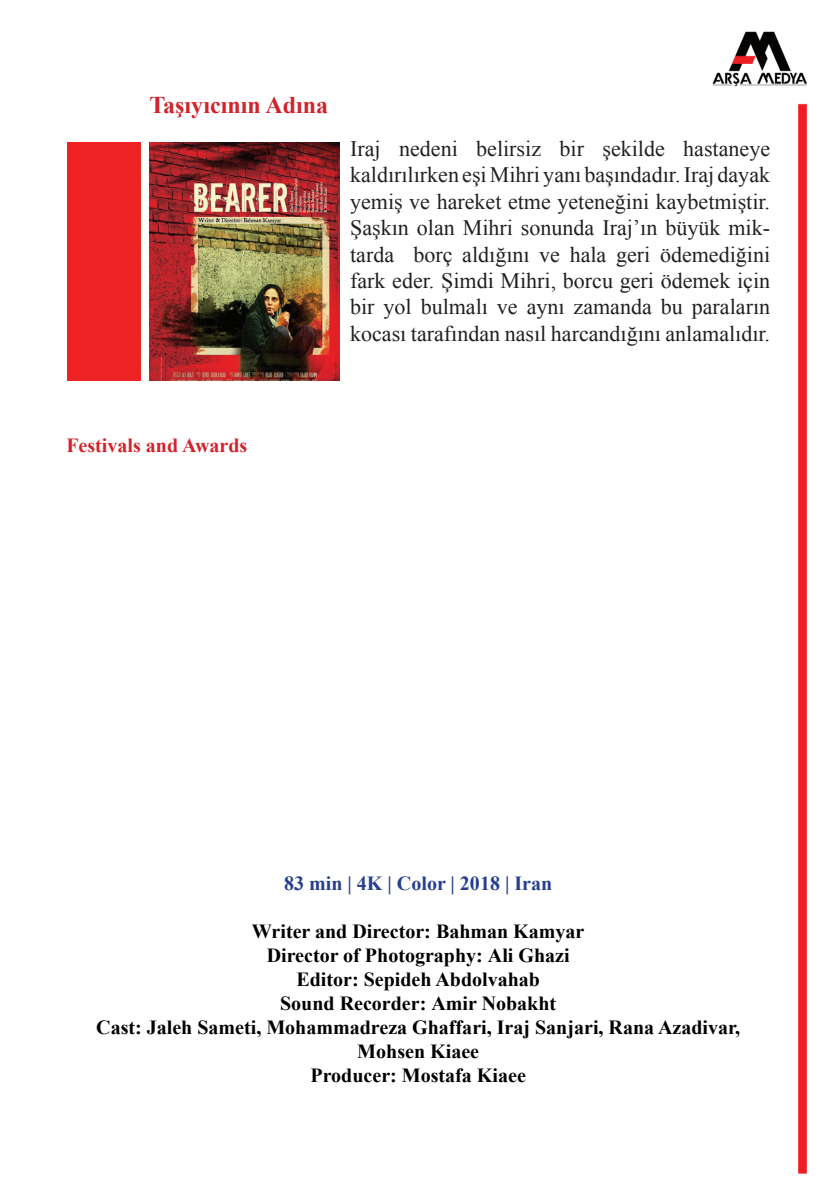
<style>
.page{position:relative;width:840px;height:1191px;background:#fff}
.page>*{position:absolute;margin:0;border:0;box-sizing:border-box;transform-origin:0 0}
.t1{font:700 24px "Times New Roman";color:#d1232a}
.t2{font:22px/26.4px "Times New Roman";color:#231f20;text-align:justify}
.t3{font:700 20px/24px "Times New Roman";color:#000;text-align:center}
.t4{font:700 20px "Times New Roman";color:#253f8e}
.t5{font:700 20px "Times New Roman";color:#d1232a}
</style>
<div class="page">
<img style="left:67px;top:31px;width:740px;height:1143px">
<img style="left:149px;top:142px;width:190px;height:238px">
<div style="left:67px;top:142px;width:74px;height:238px;background:#ee2123"></div>
<p class="t1" style="left:149px;top:88px;width:180px">Taşıyıcının Adına</p>
<p class="t2" style="left:350px;top:135px;width:421px">Iraj nedeni belirsiz bir şekilde hastaneye kaldırılırken eşi Mihri yanı başındadır. Iraj dayak yemiş ve hareket etme yeteneğini kaybetmiştir.<br>Şaşkın olan Mihri sonunda Iraj’ın büyük mik&shy;tarda borç aldığını ve hala geri ödemediğini fark eder. Şimdi Mihri, borcu geri ödemek için bir yol bulmalı ve aynı zamanda bu paraların kocası tarafından nasıl harcandığını anlamalıdır.</p>
<p class="t5" style="left:66px;top:431px;width:182px">Festivals and Awards</p>
<p class="t4" style="left:284px;top:869px;width:269px">83 min | 4K | Color | 2018 | Iran</p>
<p class="t3" style="left:96px;top:918px;width:645px">Writer and Director: Bahman Kamyar<br>Director of Photography: Ali Ghazi<br>Editor: Sepideh Abdolvahab<br>Sound Recorder: Amir Nobakht<br>Cast: Jaleh Sameti, Mohammadreza Ghaffari, Iraj Sanjari, Rana Azadivar, Mohsen Kiaee<br>Producer: Mostafa Kiaee</p>
</div>
